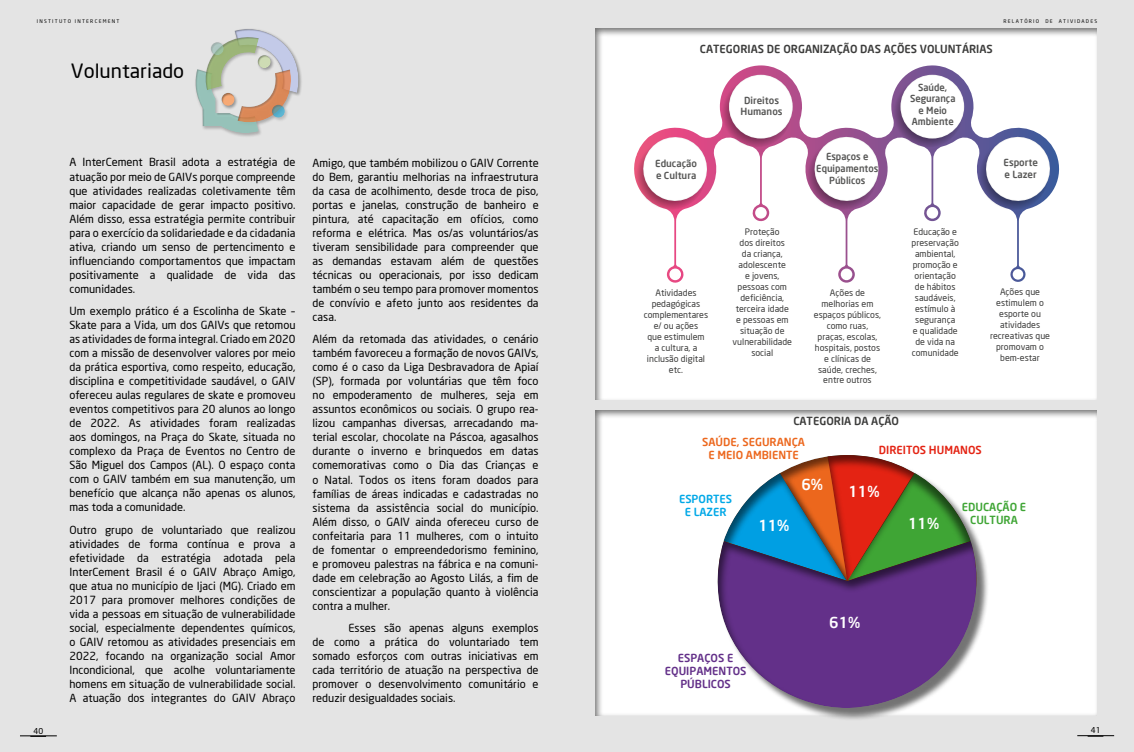
<style>
.page{position:relative;width:1134px;height:752px;background:#fff}
.page>*{position:absolute;margin:0;border:0;box-sizing:border-box;transform-origin:0 0}
.t1{font:19.3px "Neo Sans";color:#000;scale:1.04 1}
.t2{font:500 15px "Neo Sans";color:#fff}
.t3{font:11px/14px "Neo Sans";color:#000;text-align:justify}
.t4{font:500 11px "Neo Sans";color:#3c3c3b}
.t5{font:500 11px/13px "Neo Sans";color:#ec671d;text-align:center}
.t6{font:500 11px/13px "Neo Sans";color:#633089;text-align:center}
.t7{font:500 11px/13px "Neo Sans";color:#3fa535;text-align:center}
.t8{font:500 11px "Neo Sans";color:#e42313}
.t9{font:500 11px/13px "Neo Sans";color:#00a8e7;text-align:center}
.t10{font:500 9.7px/11.6px "Neo Sans";color:#575756;text-align:center}
.t11{font:8.9px/11px "Neo Sans";color:#3c3c3b;text-align:center}
.t12{font:8px "Neo Sans";color:#000}
.t13{font:5px "Neo Sans";letter-spacing:.25em;color:#000}
.s1{font-size:7px}
</style>
<div class="page">
<div style="left:0;top:0;width:1134px;height:751px;background:#e4e4e4"></div>
<div style="left:587px;top:402px;width:519px;height:313px;background:#000;opacity:.55"></div>
<div style="left:587px;top:21px;width:519px;height:379px;background:#000;opacity:.55"></div>
<hr style="left:1077px;top:735px;width:37px;height:1px;background:#000">
<svg style="left:1088px;top:735px;width:15px;height:1px"></svg>
<hr style="left:20px;top:735px;width:37px;height:1px;background:#000">
<svg style="left:30px;top:735px;width:16px;height:1px"></svg>
<svg style="left:625px;top:92px;width:401px;height:192px"></svg>
<svg style="left:721px;top:77px;width:70px;height:70px"></svg>
<svg style="left:893px;top:77px;width:70px;height:70px"></svg>
<svg style="left:978px;top:133px;width:76px;height:77px"></svg>
<svg style="left:900px;top:75px;width:64px;height:63px"></svg>
<div style="left:901px;top:75px;width:62px;height:63px;background:#fff;border-radius:50%"></div>
<svg style="left:807px;top:133px;width:75px;height:77px"></svg>
<svg style="left:729px;top:75px;width:64px;height:63px"></svg>
<div style="left:730px;top:75px;width:62px;height:63px;background:#fff;border-radius:50%"></div>
<div style="left:755px;top:207px;width:12px;height:11px;background:#fff;border-radius:50%"></div>
<svg style="left:669px;top:268px;width:12px;height:12px"></svg>
<div style="left:841px;top:268px;width:11px;height:12px;background:#fff;border-radius:50%"></div>
<div style="left:926px;top:207px;width:12px;height:11px;background:#fff;border-radius:50%"></div>
<div style="left:1013px;top:269px;width:10px;height:10px;background:#fff;border-radius:50%"></div>
<div style="left:670px;top:269px;width:10px;height:10px;background:#fff;border-radius:50%"></div>
<svg style="left:633px;top:127px;width:78px;height:83px"></svg>
<div style="left:628px;top:49px;width:5px;height:239px;background:#fff"></div>
<div style="left:194px;top:28px;width:109px;height:109px;background:#000;opacity:.35"></div>
<div style="left:187px;top:62px;width:80px;height:72px;background:#e4e4e4"></div>
<svg style="left:195px;top:28px;width:108px;height:106px"></svg>
<div style="left:229px;top:63px;width:70px;height:60px;background:#000;opacity:.35"></div>
<div style="left:248px;top:49px;width:31px;height:21px;background:#000;opacity:.35"></div>
<div style="left:202px;top:35px;width:30px;height:21px;background:#000;opacity:.35"></div>
<div style="left:263px;top:98px;width:31px;height:21px;background:#000;opacity:.35"></div>
<div style="left:719px;top:456px;width:270px;height:264px;background:#000;opacity:.55"></div>
<div style="left:708px;top:534px;width:277px;height:175px;background:#000;opacity:.55"></div>
<div style="left:714px;top:466px;width:141px;height:116px;background:#000;opacity:.55"></div>
<div style="left:839px;top:466px;width:141px;height:116px;background:#000;opacity:.55"></div>
<svg style="left:724px;top:409px;width:247px;height:178px"></svg>
<p class="t13" style="left:37px;top:18px;width:84px">INSTITUTO INTERCEMENT</p>
<h1 class="t1" style="left:71px;top:59px;width:111px">Voluntariado</h1>
<p class="t3" style="left:69px;top:155px;width:228px">A InterCement Brasil adota a estratégia de atuação por meio de GAIVs porque compreende que atividades realizadas coletivamente têm maior capacidade de gerar impacto positivo.<br>Além disso, essa estratégia permite contribuir para o exercício da solidariedade e da cidadania ativa, criando um senso de pertencimento e influenciando comportamentos que impactam positivamente a qualidade de vida das comunidades.</p>
<p class="t3" style="left:69px;top:304px;width:228px">Um exemplo prático é a Escolinha de Skate – Skate para a Vida, um dos GAIVs que retomou as atividades de forma integral. Criado em 2020 com a missão de desenvolver valores por meio da prática esportiva, como respeito, educação, disciplina e competitividade saudável, o GAIV ofereceu aulas regulares de skate e promoveu eventos competitivos para 20 alunos ao longo de 2022. As atividades foram realizadas aos domingos, na Praça do Skate, situada no complexo da Praça de Eventos no Centro de São Miguel dos Campos (AL). O espaço conta com o GAIV também em sua manutenção, um benefício que alcança não apenas os alunos, mas toda a comunidade.</p>
<p class="t3" style="left:69px;top:522px;width:228px">Outro grupo de voluntariado que realizou atividades de forma contínua e prova a efetividade da estratégia adotada pela InterCement Brasil é o GAIV Abraço Amigo, que atua no município de Ijaci (MG). Criado em 2017 para promover melhores condições de vida a pessoas em situação de vulnerabilidade social, especialmente dependentes químicos, o GAIV retomou as atividades presenciais em 2022, focando na organização social Amor Incondicional, que acolhe voluntariamente homens em situação de vulnerabilidade social.<br>A atuação dos integrantes do GAIV Abraço</p>
<p class="t3" style="left:313px;top:155px;width:228px">Amigo, que também mobilizou o GAIV Corrente do Bem, garantiu melhorias na infraestrutura da casa de acolhimento, desde troca de piso, portas e janelas, construção de banheiro e pintura, até capacitação em ofícios, como reforma e elétrica. Mas os/as voluntários/as tiveram sensibilidade para compreender que as demandas estavam além de questões técnicas ou operacionais, por isso dedicam também o seu tempo para promover momentos de convívio e afeto junto aos residentes da casa.</p>
<p class="t3" style="left:313px;top:332px;width:228px">Além da retomada das atividades, o cenário também favoreceu a formação de novos GAIVs, como é o caso da Liga Desbravadora de Apiaí (SP), formada por voluntárias que têm foco no empoderamento de mulheres, seja em assuntos econômicos ou sociais. O grupo rea&shy;lizou campanhas diversas, arrecadando ma&shy;terial escolar, chocolate na Páscoa, agasalhos durante o inverno e brinquedos em datas comemorativas como o Dia das Crianças e o Natal. Todos os itens foram doados para famílias de áreas indicadas e cadastradas no sistema da assistência social do município.<br>Além disso, o GAIV ainda ofereceu curso de confeitaria para 11 mulheres, com o intuito de fomentar o empreendedorismo feminino, e promoveu palestras na fábrica e na comuni&shy;dade em celebração ao Agosto Lilás, a fim de conscientizar a população quanto à violência contra a mulher.</p>
<p class="t3" style="left:313px;top:620px;width:228px;text-indent:36px">Esses são apenas alguns exemplos de como a prática do voluntariado tem somado esforços com outras iniciativas em cada território de atuação na perspectiva de promover o desenvolvimento comunitário e reduzir desigualdades sociais.</p>
<p class="t4" style="left:700px;top:42px;width:294px">CATEGORIAS DE ORGANIZAÇÃO DAS AÇÕES VOLUNTÁRIAS</p>
<p class="t10" style="left:655px;top:157px;width:44px;text-align:left">Educação e Cultura</p>
<p class="t10" style="left:740px;top:94px;width:44px">Direitos<br>Humanos</p>
<p class="t10" style="left:816px;top:151px;width:64px">Espaços e<br>Equipamentos<br>Públicos</p>
<p class="t10" style="left:910px;top:81px;width:47px">Saúde,<br>Segurança e Meio<br>Ambiente</p>
<p class="t13" style="left:1003px;top:18px;width:95px">RELATÓRIO DE ATIVIDADES</p>
<p class="t10" style="left:1003px;top:157px;width:36px;text-align:left">Esporte e Lazer</p>
<p class="t11" style="left:644px;top:287px;width:66px">Atividades pedagógicas complementares e/ ou ações<br>que estimulem<br>a cultura, a inclusão digital etc.</p>
<p class="t11" style="left:732px;top:226px;width:61px">Proteção<br>dos direitos<br>da criança, adolescente<br>e jovens, pessoas com deficiência, terceira idade e pessoas em situação de vulnerabilidade social</p>
<p class="t11" style="left:814px;top:287px;width:69px">Ações de melhorias em espaços públicos, como ruas, praças, escolas, hospitais, postos e clínicas de saúde, creches,</p>
<p class="t11" style="left:823px;top:374px;width:50px">entre outros</p>
<p class="t11" style="left:912px;top:226px;width:49px">Educação e preservação ambiental, promoção e orientação de hábitos saudáveis, estímulo à segurança<br>e qualidade de vida na comunidade</p>
<p class="t11" style="left:990px;top:286px;width:61px">Ações que estimulem o esporte ou atividades recreativas que promovam o bem-estar</p>
<p class="t4" style="left:793px;top:414px;width:107px">CATEGORIA DA AÇÃO</p>
<p class="t5" style="left:702px;top:435px;width:104px">SAÚDE, SEGURANÇA<br>E MEIO AMBIENTE</p>
<h2 class="t2" style="left:801px;top:475px;width:23px">6%</h2>
<p class="t8" style="left:879px;top:442px;width:104px">DIREITOS HUMANOS</p>
<h2 class="t2" style="left:848px;top:481px;width:33px">11%</h2>
<p class="t9" style="left:679px;top:492px;width:55px">ESPORTES<br>E LAZER</p>
<p class="t7" style="left:962px;top:499px;width:66px">EDUCAÇÃO E<br>CULTURA</p>
<h2 class="t2" style="left:758px;top:515px;width:33px">11%</h2>
<h2 class="t2" style="left:908px;top:514px;width:33px">11%</h2>
<p class="t6" style="left:665px;top:650px;width:83px">ESPAÇOS E<br>EQUIPAMENTOS<br>PÚBLICOS</p>
<h2 class="t2" style="left:829px;top:612px;width:33px">61%</h2>
<p class="t12" style="left:34px;top:725px;width:11px">4 0<span class="s1">4</span></p>
<p class="t12" style="left:1091px;top:725px;width:11px">4 1<span class="s1">4</span></p>
</div>
